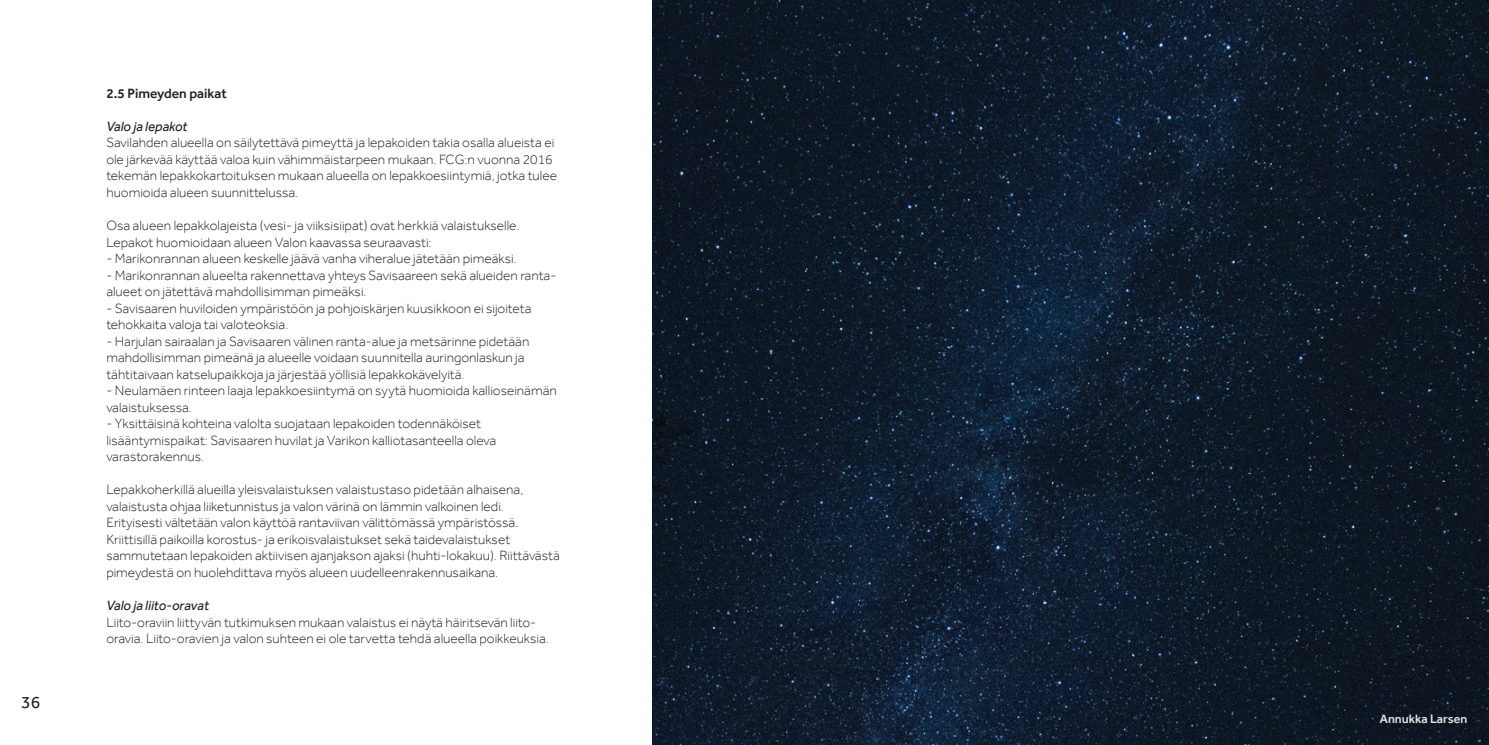
<style>
.page{position:relative;width:1489px;height:745px;background:#fff}
.page>*{position:absolute;margin:0;border:0;box-sizing:border-box;transform-origin:0 0}
.t1{font:17.5px "Effra";color:#231f20}
.t2{font:300 13.75px/16.5px "Effra";color:#231f20}
.t3{font:italic 13.75px "Effra";color:#231f20}
.t4{font:500 13.75px "Effra";color:#231f20}
.t5{font:500 12.5px "Effra";color:#e6e7e9}
</style>
<div class="page">
<img style="left:652px;top:0;width:836px;height:744px">
<p class="t1" style="left:21px;top:691px;width:21px">36</p>
<p class="t4" style="left:106px;top:85px;width:122px">2.5 Pimeyden paikat</p>
<p class="t3" style="left:106px;top:118px;width:83px">Valo ja lepakot</p>
<p class="t2" style="left:106px;top:134px;width:452px">Savilahden alueella on säilytettävä pimeyttä ja lepakoiden takia osalla alueista ei ole järkevää käyttää valoa kuin vähimmäistarpeen mukaan. FCG:n vuonna 2016 tekemän lepakkokartoituksen mukaan alueella on lepakkoesiintymiä, jotka tulee huomioida alueen suunnittelussa.</p>
<p class="t2" style="left:106px;top:217px;width:415px">Osa alueen lepakkolajeista (vesi- ja viiksisiipat) ovat herkkiä valaistukselle.<br>Lepakot huomioidaan alueen Valon kaavassa seuraavasti:</p>
<p class="t2" style="left:106px;top:250px;width:412px">- Marikonrannan alueen keskelle jäävä vanha viheralue jätetään pimeäksi.</p>
<p class="t2" style="left:106px;top:266px;width:451px">- Marikonrannan alueelta rakennettava yhteys Savisaareen sekä alueiden ranta&shy;alueet on jätettävä mahdollisimman pimeäksi.</p>
<p class="t2" style="left:106px;top:299px;width:426px">- Savisaaren huviloiden ympäristöön ja pohjoiskärjen kuusikkoon ei sijoiteta tehokkaita valoja tai valoteoksia.</p>
<p class="t2" style="left:106px;top:332px;width:424px">- Harjulan sairaalan ja Savisaaren välinen ranta-alue ja metsärinne pidetään mahdollisimman pimeänä ja alueelle voidaan suunnitella auringonlaskun ja tähtitaivaan katselupaikkoja ja järjestää yöllisiä lepakkokävelyitä.</p>
<p class="t2" style="left:106px;top:382px;width:452px">- Neulamäen rinteen laaja lepakkoesiintymä on syytä huomioida kallioseinämän valaistuksessa.</p>
<p class="t2" style="left:106px;top:415px;width:391px">- Yksittäisinä kohteina valolta suojataan lepakoiden todennäköiset lisääntymispaikat: Savisaaren huvilat ja Varikon kalliotasanteella oleva varastorakennus.</p>
<p class="t2" style="left:106px;top:481px;width:455px">Lepakkoherkillä alueilla yleisvalaistuksen valaistustaso pidetään alhaisena, valaistusta ohjaa liiketunnistus ja valon värinä on lämmin valkoinen ledi.<br>Erityisesti vältetään valon käyttöä rantaviivan välittömässä ympäristössä.<br>Kriittisillä paikoilla korostus- ja erikoisvalaistukset sekä taidevalaistukset sammutetaan lepakoiden aktiivisen ajanjakson ajaksi (huhti-lokakuu). Riittävästä pimeydestä on huolehdittava myös alueen uudelleenrakennusaikana.</p>
<p class="t3" style="left:106px;top:597px;width:104px">Valo ja liito-oravat</p>
<p class="t2" style="left:106px;top:613px;width:444px">Liito-oraviin liittyvän tutkimuksen mukaan valaistus ei näytä häiritsevän liito&shy;oravia. Liito-oravien ja valon suhteen ei ole tarvetta tehdä alueella poikkeuksia.</p>
<p class="t5" style="left:1379px;top:711px;width:89px">Annukka Larsen</p>
</div>
